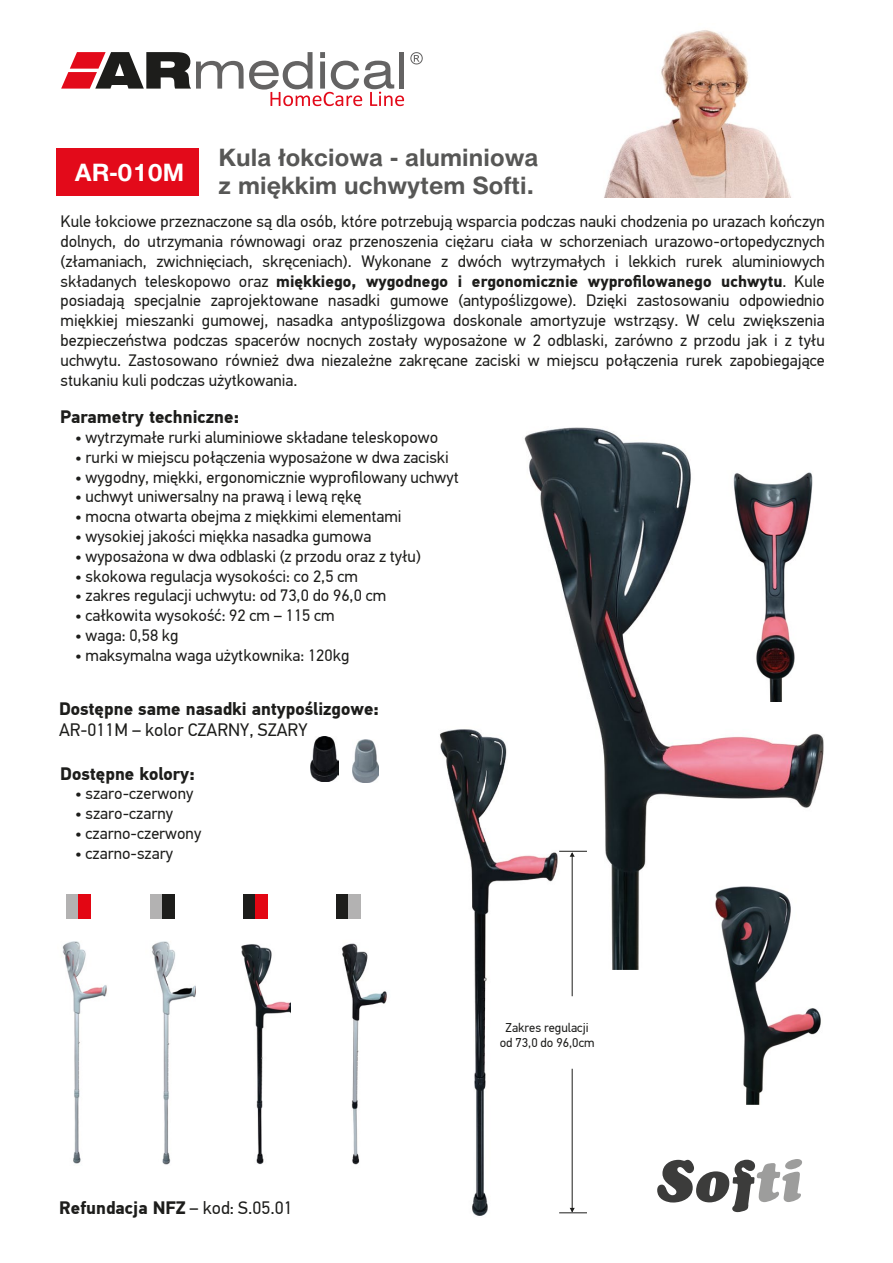
<style>
.page{position:relative;width:893px;height:1263px;background:#fff}
.page>*{position:absolute;margin:0;border:0;box-sizing:border-box;transform-origin:0 0}
.t1{font:italic 58.5px "Cooper Black Std";color:#3c3c3b}
.t2{font:700 24px/28.8px "Switzer EFN";color:#575756}
.t3{font:700 24px "Switzer EFN";color:#fff}
.t4{font:700 18px "PF Din Text Pro";color:#1d1d1b}
.t5{font:18px "PF Din Text Pro";color:#1d1d1b}
.t6{font:16.5px/19.8px "PF Din Text Pro";color:#1d1d1b;text-align:justify}
.t7{font:12.75px/15.3px "PF Din Text Pro";color:#1d1d1b;text-align:center}
.s1{font-weight:700}
.s2{font-weight:400}
.s3{color:#9d9d9c}
</style>
<div class="page">
<img style="left:318px;top:729px;width:269px;height:487px">
<img style="left:62px;top:941px;width:45px;height:223px">
<img style="left:152px;top:941px;width:44px;height:224px">
<img style="left:241px;top:944px;width:49px;height:221px">
<img style="left:335px;top:939px;width:55px;height:230px">
<img style="left:311px;top:736px;width:27px;height:45px">
<img style="left:353px;top:739px;width:26px;height:43px">
<img style="left:492px;top:427px;width:332px;height:543px">
<img style="left:705px;top:456px;width:119px;height:246px">
<img style="left:690px;top:869px;width:134px;height:236px">
<svg style="left:410px;top:52px;width:13px;height:13px"></svg>
<svg style="left:61px;top:52px;width:343px;height:54px"></svg>
<img style="left:604px;top:30px;width:187px;height:167px">
<hr style="left:572px;top:1069px;width:1px;height:143px;background:#1d1d1b">
<hr style="left:572px;top:853px;width:1px;height:143px;background:#1d1d1b">
<svg style="left:559px;top:851px;width:28px;height:6px"></svg>
<div style="left:56px;top:148px;width:143px;height:47px;background:#e30a1a"></div>
<div style="left:66px;top:894px;width:25px;height:25px;background:#b3b2b2"></div>
<div style="left:78px;top:894px;width:13px;height:25px;background:#e30613"></div>
<div style="left:243px;top:894px;width:25px;height:25px;background:#1d1d1b"></div>
<div style="left:256px;top:894px;width:12px;height:25px;background:#e30613"></div>
<div style="left:336px;top:894px;width:25px;height:25px;background:#1d1d1b"></div>
<div style="left:349px;top:894px;width:12px;height:25px;background:#b3b2b2"></div>
<div style="left:150px;top:894px;width:25px;height:25px;background:#b3b2b2"></div>
<div style="left:162px;top:894px;width:13px;height:25px;background:#1d1d1b"></div>
<svg style="left:559px;top:1208px;width:28px;height:5px"></svg>
<h2 class="t3" style="left:75px;top:157px;width:111px">AR-010M</h2>
<h2 class="t2" style="left:219px;top:143px;width:321px">Kula łokciowa - aluminiowa z miękkim uchwytem Softi.</h2>
<p class="t6" style="left:61px;top:212px;width:766px">Kule łokciowe przeznaczone są dla osób, które potrzebują wsparcia podczas nauki chodzenia po urazach kończyn dolnych, do utrzymania równowagi oraz przenoszenia ciężaru ciała w schorzeniach urazowo-ortopedycznych (złamaniach, zwichnięciach, skręceniach). Wykonane z dwóch wytrzymałych i lekkich rurek aluminiowych składanych teleskopowo oraz <span class="s1">miękkiego, wygodnego i ergonomicznie wyprofilowanego uchwytu</span>. Kule posiadają specjalnie zaprojektowane nasadki gumowe (antypoślizgowe). Dzięki zastosowaniu odpowiednio miękkiej mieszanki gumowej, nasadka antypoślizgowa doskonale amortyzuje wstrząsy. W celu zwiększenia bezpieczeństwa podczas spacerów nocnych zostały wyposażone w 2 odblaski, zarówno z przodu jak i z tyłu uchwytu. Zastosowano również dwa niezależne zakręcane zaciski w miejscu połączenia rurek zapobiegające stukaniu kuli podczas użytkowania.</p>
<p class="t4" style="left:60px;top:406px;width:180px">Parametry techniczne:</p>
<p class="t6" style="left:75px;top:427px;width:365px">• wytrzymałe rurki aluminiowe składane teleskopowo</p>
<p class="t6" style="left:75px;top:447px;width:375px">• rurki w miejscu połączenia wyposażone w dwa zaciski</p>
<p class="t6" style="left:75px;top:467px;width:385px">• wygodny, miękki, ergonomicznie wyprofilowany uchwyt</p>
<p class="t6" style="left:75px;top:487px;width:288px">• uchwyt uniwersalny na prawą i lewą rękę</p>
<p class="t6" style="left:75px;top:507px;width:328px">• mocna otwarta obejma z miękkimi elementami</p>
<p class="t6" style="left:75px;top:526px;width:298px">• wysokiej jakości miękka nasadka gumowa</p>
<p class="t6" style="left:75px;top:546px;width:347px">• wyposażona w dwa odblaski (z przodu oraz z tyłu)</p>
<p class="t6" style="left:75px;top:566px;width:284px">• skokowa regulacja wysokości: co 2,5 cm</p>
<p class="t6" style="left:75px;top:586px;width:313px">• zakres regulacji uchwytu: od 73,0 do 96,0 cm</p>
<p class="t6" style="left:75px;top:606px;width:261px">• całkowita wysokość: 92 cm – 115 cm</p>
<p class="t6" style="left:75px;top:625px;width:105px">• waga: 0,58 kg</p>
<p class="t6" style="left:75px;top:645px;width:276px">• maksymalna waga użytkownika: 120kg</p>
<p class="t4" style="left:59px;top:697px;width:322px">Dostępne same nasadki antypoślizgowe:</p>
<p class="t5" style="left:59px;top:719px;width:250px">AR-011M – kolor CZARNY, SZARY</p>
<p class="t4" style="left:60px;top:762px;width:136px">Dostępne kolory:</p>
<p class="t6" style="left:75px;top:784px;width:120px">• szaro-czerwony</p>
<p class="t6" style="left:75px;top:804px;width:99px">• szaro-czarny</p>
<p class="t6" style="left:75px;top:823px;width:128px">• czarno-czerwony</p>
<p class="t6" style="left:75px;top:843px;width:99px">• czarno-szary</p>
<p class="t4" style="left:59px;top:1196px;width:235px">Refundacja NFZ <span class="s2">– kod: S.05.01</span></p>
<p class="t7" style="left:500px;top:1020px;width:96px">Zakres regulacji od 73,0 do 96,0cm</p>
<h1 class="t1" style="left:656px;top:1145px;width:146px">Sof<span class="s3">ti</span></h1>
</div>
